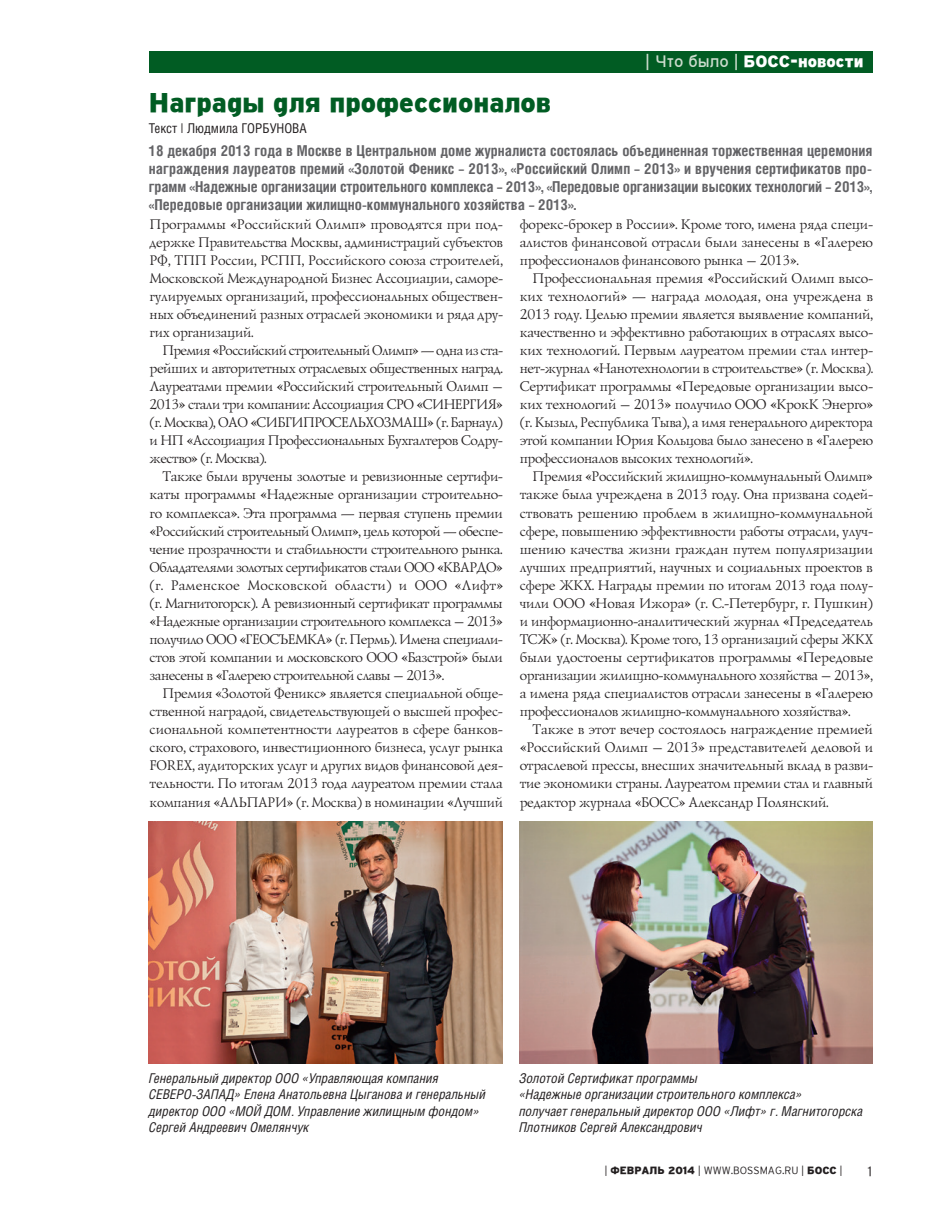
<style>
.page{position:relative;width:936px;height:1212px;background:#fff}
.page>*{position:absolute;margin:0;border:0;box-sizing:border-box;transform-origin:0 0}
.News_Zagol{font:900 27px "GL Interstate";color:#015c23}
.t1{font:900 16.5px "GL Interstate";color:#fff}
.Vstuplenie{font:700 15px/18px "Helios Cond C";color:#636366;text-align:justify}
.BODY{font:14.25px/18px "Lazurski C";letter-spacing:-.005em;color:#231f20;text-align:justify}
.Podpis{font:italic 13.5px/16.5px "Helios Cond C";color:#231f20}
.Autor{font:13.5px "Helios Cond C";color:#231f20}
.K_cifra{font:300 13.5px "GL Interstate";color:#231f20}
.K_title{font:300 10.5px "GL Interstate";color:#231f20}
.s1{font-weight:400;color:#ccdccd}
.s2{font-weight:900}
</style>
<div class="page">
<div style="left:149px;top:51px;width:723px;height:21px;background:#015c23"></div>
<img style="left:149px;top:821px;width:353px;height:242px">
<img style="left:519px;top:821px;width:353px;height:242px">
<p class="t1" style="left:645px;top:54px;width:220px"><span class="s1">| Что было |</span> БОСС-новости</p>
<p class="News_Zagol" style="left:149px;top:90px;width:403px">Награды для профессионалов</p>
<p class="Autor" style="left:149px;top:120px;width:159px">Текст | Людмила ГОРБУНОВА</p>
<p class="Vstuplenie" style="left:149px;top:141px;width:725px">18 декабря 2013 года в Москве в Центральном доме журналиста состоялась объединенная торжественная церемония награждения лауреатов премий «Золотой Феникс – 2013», «Российский Олимп – 2013» и вручения сертификатов про&shy;грамм «Надежные организации строительного комплекса – 2013», «Передовые организации высоких технологий – 2013», «Передовые организации жилищно-коммунального хозяйства – 2013».</p>
<p class="BODY" style="left:149px;top:214px;width:355px">Программы «Российский Олимп» проводятся при под&shy;держке Правительства Москвы, администраций субъектов РФ, ТПП России, РСПП, Российского союза строителей, Московской Международной Бизнес Ассоциации, саморе&shy;гулируемых организаций, профессиональных обществен&shy;ных объединений разных отраслей экономики и ряда дру&shy;гих организаций.</p>
<p class="BODY" style="left:149px;top:341px;width:355px;text-indent:13px">Премия «Российский строительный Олимп» — одна из ста&shy;рейших и авторитетных отраслевых общественных наград.<br>Лауреатами премии «Российский строительный Олимп – 2013» стали три компании: Ассоциация СРО «СИНЕРГИЯ» (г. Москва), ОАО «СИБГИПРОСЕЛЬХОЗМАШ» (г. Барнаул) и НП «Ассоциация Профессиональных Бухгалтеров Содру&shy;жество» (г. Москва).</p>
<p class="BODY" style="left:149px;top:467px;width:355px;text-indent:13px">Также были вручены золотые и ревизионные сертифи&shy;каты программы «Надежные организации строительно&shy;го комплекса». Эта программа — первая ступень премии «Российский строительный Олимп», цель которой — обеспе&shy;чение прозрачности и стабильности строительного рынка.<br>Обладателями золотых сертификатов стали ООО «КВАРДО» (г. Раменское Московской области) и ООО «Лифт» (г. Магнитогорск). А ревизионный сертификат программы «Надежные организации строительного комплекса – 2013» получило ООО «ГЕОСЪЕМКА» (г. Пермь). Имена специали&shy;стов этой компании и московского ООО «Базстрой» были занесены в «Галерею строительной славы – 2013».</p>
<p class="BODY" style="left:149px;top:684px;width:355px;text-indent:13px">Премия «Золотой Феникс» является специальной обще&shy;ственной наградой, свидетельствующей о высшей профес&shy;сиональной компетентности лауреатов в сфере банков&shy;ского, страхового, инвестиционного бизнеса, услуг рынка FOREX, аудиторских услуг и других видов финансовой дея&shy;тельности. По итогам 2013 года лауреатом премии стала компания «АЛЬПАРИ» (г. Москва) в номинации «Лучший</p>
<p class="BODY" style="left:519px;top:214px;width:355px">форекс-брокер в России». Кроме того, имена ряда специ&shy;алистов финансовой отрасли были занесены в «Галерею профессионалов финансового рынка – 2013».</p>
<p class="BODY" style="left:519px;top:268px;width:355px;text-indent:13px">Профессиональная премия «Российский Олимп высо&shy;ких технологий» — награда молодая, она учреждена в 2013 году. Целью премии является выявление компаний, качественно и эффективно работающих в отраслях высо&shy;ких технологий. Первым лауреатом премии стал интер&shy;нет-журнал «Нанотехнологии в строительстве» (г. Москва).<br>Сертификат программы «Передовые организации высо&shy;ких технологий – 2013» получило ООО «КрокК Энерго» (г. Кызыл, Республика Тыва), а имя генерального директора этой компании Юрия Кольцова было занесено в «Галерею профессионалов высоких технологий».</p>
<p class="BODY" style="left:519px;top:467px;width:355px;text-indent:13px">Премия «Российский жилищно-коммунальный Олимп» также была учреждена в 2013 году. Она призвана содей&shy;ствовать решению проблем в жилищно-коммунальной сфере, повышению эффективности работы отрасли, улуч&shy;шению качества жизни граждан путем популяризации лучших предприятий, научных и социальных проектов в сфере ЖКХ. Награды премии по итогам 2013 года полу&shy;чили ООО «Новая Ижора» (г. С.-Петербург, г. Пушкин) и информационно-аналитический журнал «Председатель ТСЖ» (г. Москва). Кроме того, 13 организаций сферы ЖКХ были удостоены сертификатов программы «Передовые организации жилищно-коммунального хозяйства – 2013», а имена ряда специалистов отрасли занесены в «Галерею профессионалов жилищно-коммунального хозяйства».</p>
<p class="BODY" style="left:519px;top:720px;width:355px;text-indent:13px">Также в этот вечер состоялось награждение премией «Российский Олимп – 2013» представителей деловой и отраслевой прессы, внесших значительный вклад в разви&shy;тие экономики страны. Лауреатом премии стал и главный редактор журнала «БОСС» Александр Полянский.</p>
<p class="Podpis" style="left:149px;top:1069px;width:338px">Генеральный директор ООО «Управляющая компания СЕВЕРО-ЗАПАД» Елена Анатольевна Цыганова и генеральный директор ООО «МОЙ ДОМ. Управление жилищным фондом» Сергей Андреевич Омелянчук</p>
<p class="Podpis" style="left:519px;top:1069px;width:345px">Золотой Сертификат программы<br>«Надежные организации строительного комплекса»<br>получает генеральный директор ООО «Лифт» г. Магнитогорска Плотников Сергей Александрович</p>
<p class="K_title" style="left:604px;top:1165px;width:240px">| <span class="s2">ФЕВРАЛЬ 2014</span> | WWW.BOSSMAG.RU | <span class="s2">БОСС</span> |</p>
<p class="K_cifra" style="left:867px;top:1163px;width:6px">1</p>
</div>
